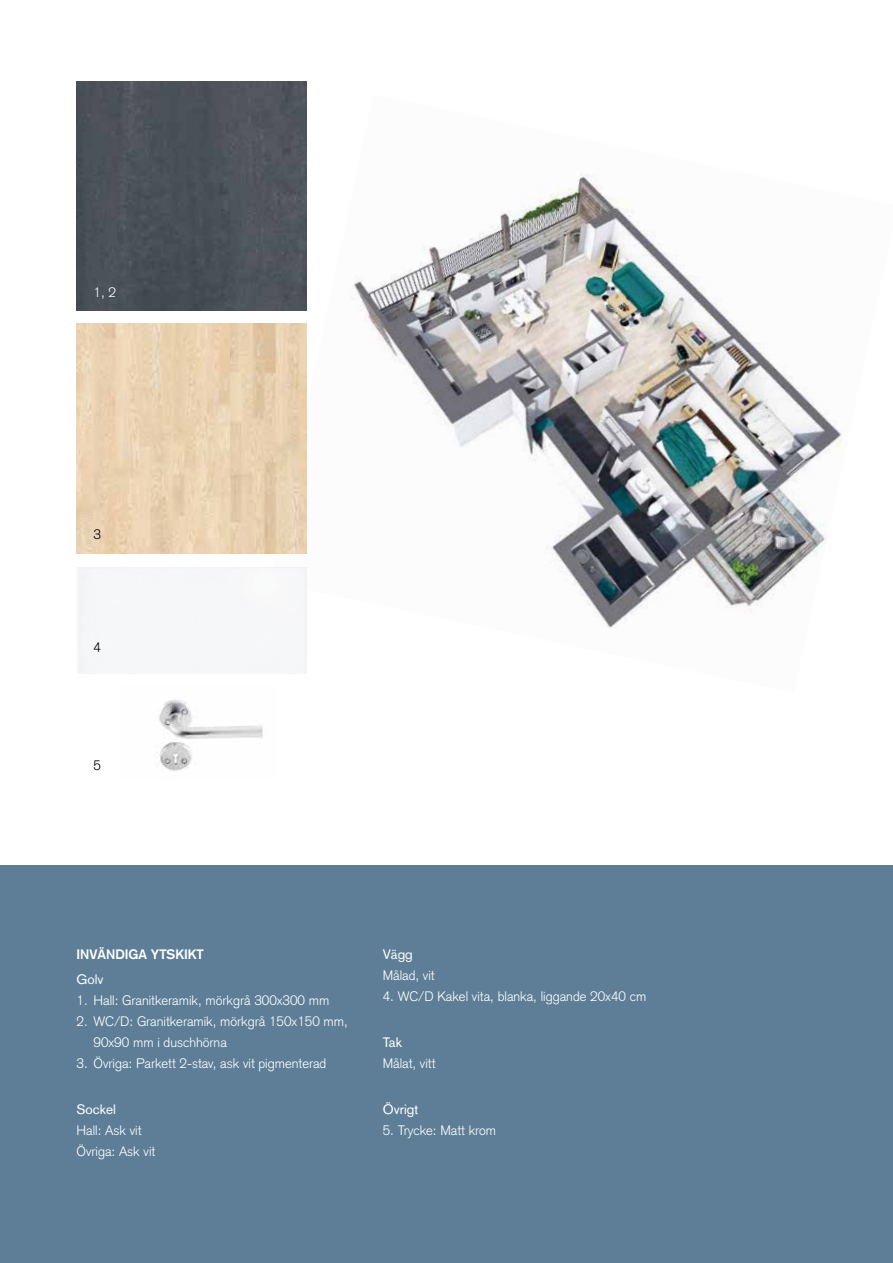
<style>
.page{position:relative;width:893px;height:1263px;background:#fff}
.page>*{position:absolute;margin:0;border:0;box-sizing:border-box;transform-origin:0 0}
.t1{font:300 13.5px/21px "Akzidenz Grotesk";color:#fff}
.t2{font:13.5px "Akzidenz Grotesk";color:#fff}
.t3{font:700 13.5px "Akzidenz Grotesk";color:#fff}
.t4{font:300 13.5px "Akzidenz Grotesk";color:#000}
</style>
<div class="page">
<img style="left:269px;top:94px;width:573px;height:580px">
<div style="left:0;top:865px;width:893px;height:398px;background:#5d7e96"></div>
<img style="left:77px;top:81px;width:229px;height:230px">
<div style="left:78px;top:567px;width:228px;height:106px;background:#f6f7f8"></div>
<img style="left:158px;top:700px;width:105px;height:71px">
<img style="left:77px;top:324px;width:229px;height:229px">
<p class="t1" style="left:94px;top:281px;width:24px">1, 2</p>
<p class="t4" style="left:94px;top:526px;width:9px">3</p>
<p class="t4" style="left:94px;top:639px;width:9px">4</p>
<p class="t4" style="left:94px;top:757px;width:9px">5</p>
<p class="t3" style="left:77px;top:946px;width:129px">INVÄNDIGA YTSKIKT</p>
<p class="t2" style="left:77px;top:971px;width:28px">Golv</p>
<p class="t1" style="left:77px;top:990px;width:254px">1. Hall: Granitkeramik, mörkgrå 300x300 mm</p>
<p class="t1" style="left:94px;top:1011px;width:256px;text-indent:-17px">2. WC/D: Granitkeramik, mörkgrå 150x150 mm,<br>90x90 mm i duschhörna</p>
<p class="t1" style="left:77px;top:1053px;width:251px">3. Övriga: Parkett 2-stav, ask vit pigmenterad</p>
<p class="t2" style="left:77px;top:1102px;width:41px">Sockel</p>
<p class="t1" style="left:77px;top:1120px;width:80px">Hall: Ask vit<br>Övriga: Ask vit</p>
<p class="t2" style="left:383px;top:946px;width:31px">Vägg</p>
<p class="t1" style="left:383px;top:964px;width:54px">Målad, vit</p>
<p class="t1" style="left:383px;top:985px;width:265px">4. WC/D Kakel vita, blanka, liggande 20x40 cm</p>
<p class="t2" style="left:383px;top:1034px;width:21px">Tak</p>
<p class="t1" style="left:383px;top:1053px;width:54px">Målat, vitt</p>
<p class="t2" style="left:383px;top:1101px;width:37px">Övrigt</p>
<p class="t1" style="left:383px;top:1120px;width:115px">5. Trycke: Matt krom</p>
</div>
